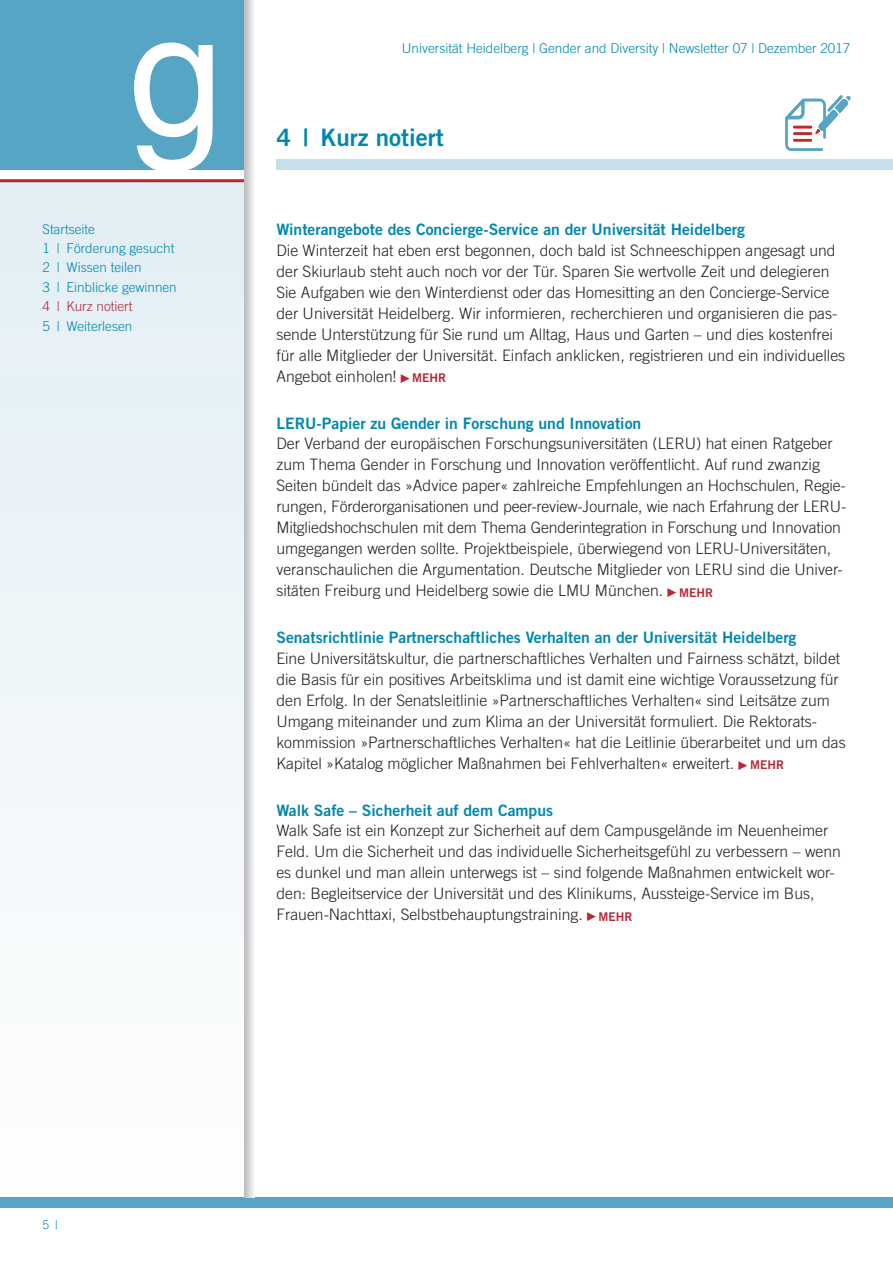
<style>
.page{position:relative;width:893px;height:1263px;background:#fff}
.page>*{position:absolute;margin:0;border:0;box-sizing:border-box;transform-origin:0 0}
.Head{font:24px "Trade Gothic LT Std Bd 2";color:#0188af}
.Fließ{font:300 15.75px/21px "Trade Gothic LT Std";color:#231f20}
.Subhead{font:15.75px "Trade Gothic LT Std Bd 2";color:#0188af}
.Fließ_blau{font:300 13.5px "Trade Gothic LT Std";color:#0188af}
.Fließ_blau-2{font:300 13.5px "Trade Gothic LT Std";color:#b72837}
.t1{font:300 12px "Trade Gothic LT Std";color:#0188af}
.s1{font-family:"Trade Gothic LT Std Bd 2";font-weight:400;font-size:12px;color:#b72837}
</style>
<div class="page">
<div style="left:0;top:181px;width:244px;height:1016px;background:linear-gradient(to right,#eff6f9,#eff6f9)"></div>
<div style="left:0;top:0;width:244px;height:170px;background:#56a5c4"></div>
<hr style="left:0;top:179px;width:244px;height:3px;background:#b72837">
<svg style="left:134px;top:43px;width:79px;height:127px"></svg>
<div style="left:0;top:1197px;width:893px;height:11px;background:#56a5c4"></div>
<svg style="left:244px;top:0;width:10px;height:1197px;background:#d3d3d6"></svg>
<div style="left:276px;top:159px;width:617px;height:11px;background:#c6dfeb"></div>
<svg style="left:785px;top:95px;width:66px;height:56px"></svg>
<hr style="left:793px;top:139px;width:19px;height:3px;background:#c82434">
<p class="Fließ_blau" style="left:43px;top:221px;width:54px">Startseite</p>
<p class="Fließ_blau" style="left:43px;top:240px;width:134px">1 | Förderung gesucht</p>
<p class="Fließ_blau" style="left:43px;top:259px;width:100px">2 | Wissen teilen</p>
<p class="Fließ_blau" style="left:43px;top:279px;width:136px">3 | Einblicke gewinnen</p>
<p class="Fließ_blau-2" style="left:43px;top:298px;width:92px">4 | Kurz notiert</p>
<p class="Fließ_blau" style="left:43px;top:318px;width:91px">5 | Weiterlesen</p>
<p class="Fließ_blau" style="left:402px;top:40px;width:450px">Universität Heidelberg | Gender and Diversity | Newsletter 07 | Dezember 2017</p>
<p class="Head" style="left:276px;top:123px;width:169px">4 | Kurz notiert</p>
<p class="Subhead" style="left:276px;top:220px;width:470px">Winterangebote des Concierge-Service an der Universität Heidelberg</p>
<p class="Fließ" style="left:276px;top:239px;width:570px">Die Winterzeit hat eben erst begonnen, doch bald ist Schneeschippen angesagt und der Skiurlaub steht auch noch vor der Tür. Sparen Sie wertvolle Zeit und delegieren Sie Aufgaben wie den Winterdienst oder das Homesitting an den Concierge-Service der Universität Heidelberg. Wir informieren, recherchieren und organisieren die pas&shy;sende Unterstützung für Sie rund um Alltag, Haus und Garten – und dies kostenfrei für alle Mitglieder der Universität. Einfach anklicken, registrieren und ein individuelles Angebot einholen! <span class="s1">MEHR</span></p>
<p class="Subhead" style="left:276px;top:413px;width:366px">LERU-Papier zu Gender in Forschung und Innovation</p>
<p class="Fließ" style="left:276px;top:433px;width:571px">Der Verband der europäischen Forschungsuniversitäten (LERU) hat einen Ratgeber zum Thema Gender in Forschung und Innovation veröffentlicht. Auf rund zwanzig Seiten bündelt das »Advice paper« zahlreiche Empfehlungen an Hochschulen, Regie&shy;rungen, Förderorganisationen und peer-review-Journale, wie nach Erfahrung der LERU-Mitgliedshochschulen mit dem Thema Genderintegration in Forschung und Innovation umgegangen werden sollte. Projektbeispiele, überwiegend von LERU-Universitäten, veranschaulichen die Argumentation. Deutsche Mitglieder von LERU sind die Univer&shy;sitäten Freiburg und Heidelberg sowie die LMU München. <span class="s1">MEHR</span></p>
<p class="Subhead" style="left:276px;top:628px;width:522px">Senatsrichtlinie Partnerschaftliches Verhalten an der Universität Heidelberg</p>
<p class="Fließ" style="left:276px;top:647px;width:571px">Eine Universitätskultur, die partnerschaftliches Verhalten und Fairness schätzt, bildet die Basis für ein positives Arbeitsklima und ist damit eine wichtige Voraussetzung für den Erfolg. In der Senatsleitlinie »Partnerschaftliches Verhalten« sind Leitsätze zum Umgang miteinander und zum Klima an der Universität formuliert. Die Rektorats&shy;kommission »Partnerschaftliches Verhalten« hat die Leitlinie überarbeitet und um das Kapitel »Katalog möglicher Maßnahmen bei Fehlverhalten« erweitert. <span class="s1">MEHR</span></p>
<p class="Subhead" style="left:276px;top:801px;width:278px">Walk Safe – Sicherheit auf dem Campus</p>
<p class="Fließ" style="left:276px;top:820px;width:566px">Walk Safe ist ein Konzept zur Sicherheit auf dem Campusgelände im Neuenheimer Feld. Um die Sicherheit und das individuelle Sicherheitsgefühl zu verbessern – wenn es dunkel und man allein unterwegs ist – sind folgende Maßnahmen entwickelt wor&shy;den: Begleitservice der Universität und des Klinikums, Aussteige-Service im Bus, Frauen-Nachttaxi, Selbstbehauptungstraining. <span class="s1">MEHR</span></p>
<p class="t1" style="left:43px;top:1218px;width:17px">5 |</p>
</div>
